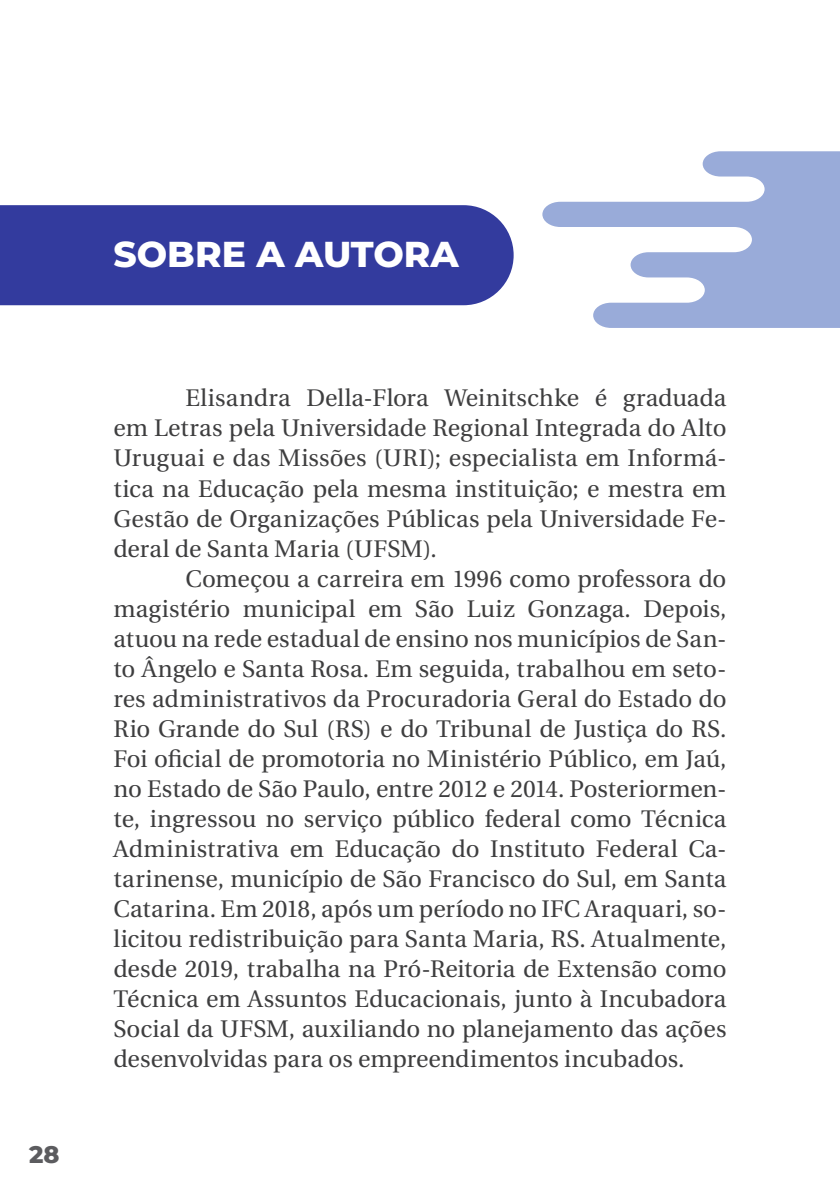
<style>
.page{position:relative;width:840px;height:1191px;background:#fff}
.page>*{position:absolute;margin:0;border:0;box-sizing:border-box;transform-origin:0 0}
.Título_-_Capítulos{font:800 36px "Montserrat";color:#fff}
.Texto{font:24px/30px "Heuristica";color:#3e3e3f;text-align:justify}
.t1{font:800 24px "Montserrat";color:#5c5c5f}
</style>
<div class="page">
<div style="left:0;top:205px;width:513px;height:100px;background:#333b9e"></div>
<svg style="left:542px;top:151px;width:297px;height:177px;fill:#99abd9"></svg>
<p class="t1" style="left:29px;top:1136px;width:32px">28</p>
<p class="Título_-_Capítulos" style="left:113px;top:228px;width:347px">SOBRE A AUTORA</p>
<p class="Texto" style="left:113px;top:383px;width:614px;text-indent:72px">Elisandra Della-Flora Weinitschke é graduada em Letras pela Universidade Regional Integrada do Alto Uruguai e das Missões (URI); especialista em Informá&shy;tica na Educação pela mesma instituição; e mestra em Gestão de Organizações Públicas pela Universidade Fe&shy;deral de Santa Maria (UFSM).</p>
<p class="Texto" style="left:113px;top:563px;width:614px;text-indent:72px">Começou a carreira em 1996 como professora do magistério municipal em São Luiz Gonzaga. Depois, atuou na rede estadual de ensino nos municípios de San&shy;to Ângelo e Santa Rosa. Em seguida, trabalhou em seto&shy;res administrativos da Procuradoria Geral do Estado do Rio Grande do Sul (RS) e do Tribunal de Justiça do RS.<br>Foi oficial de promotoria no Ministério Público, em Jaú, no Estado de São Paulo, entre 2012 e 2014. Posteriormen&shy;te, ingressou no serviço público federal como Técnica Administrativa em Educação do Instituto Federal Ca&shy;tarinense, município de São Francisco do Sul, em Santa Catarina. Em 2018, após um período no IFC Araquari, so&shy;licitou redistribuição para Santa Maria, RS. Atualmente, desde 2019, trabalha na Pró-Reitoria de Extensão como Técnica em Assuntos Educacionais, junto à Incubadora Social da UFSM, auxiliando no planejamento das ações desenvolvidas para os empreendimentos incubados.</p>
</div>
